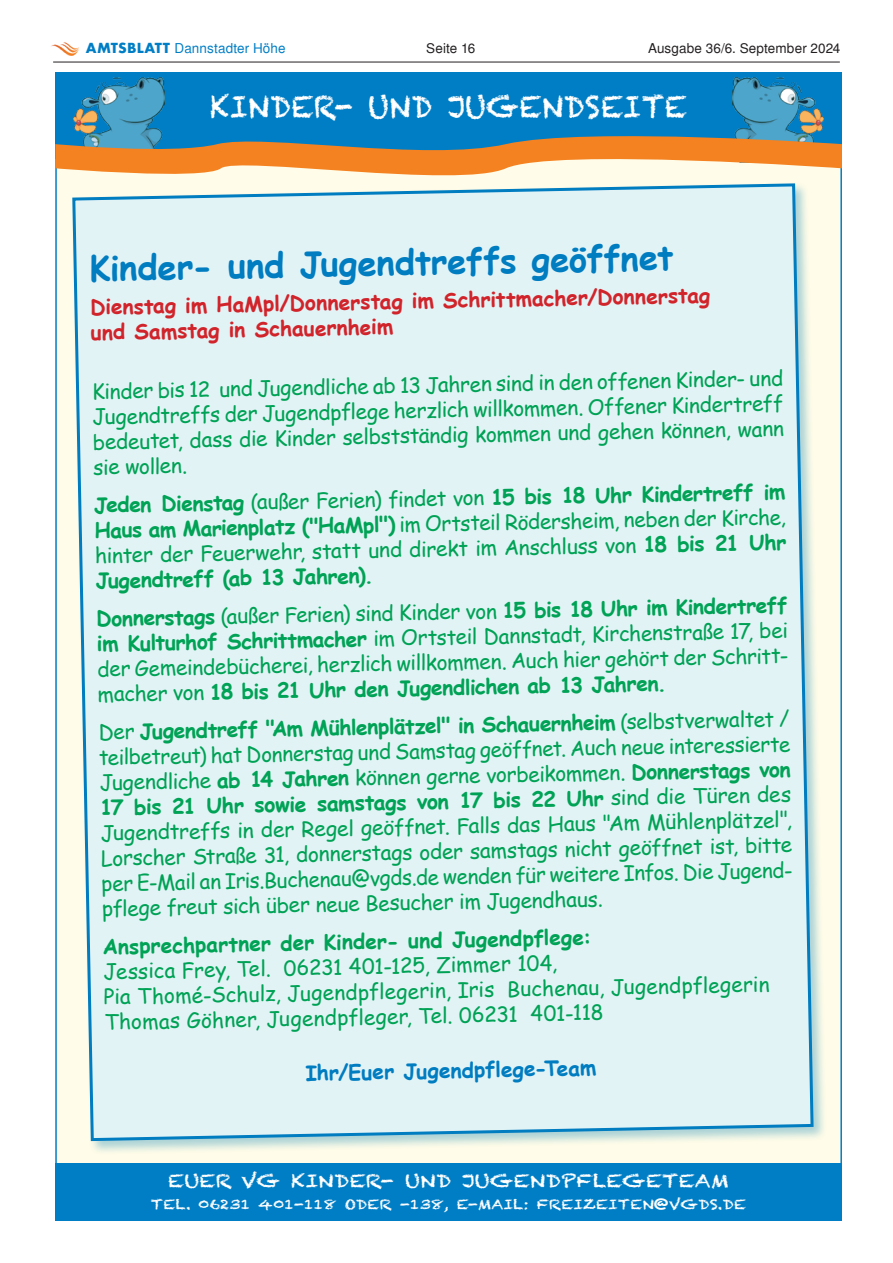
<style>
.page{position:relative;width:893px;height:1263px;background:#fff}
.page>*{position:absolute;margin:0;border:0;box-sizing:border-box;transform-origin:0 0}
.t1{font:700 34.5px "Comic Sans MS";color:#007cc0}
.t2{font:30px "Chalkduster";color:#fff}
.t3{font:21px/25.2px "Comic Sans MS";color:#00a255;text-align:justify}
.t4{font:700 21px/25.5px "Comic Sans MS";color:#d1232a}
.t5{font:700 21px "Comic Sans MS";color:#007cc0}
.t6{font:18px "Chalkduster";color:#fff;scale:1.2 1}
.t7{font:13.5px "Chalkduster";color:#fff;scale:1.2 1}
.t8{font:13.5px "Sans";letter-spacing:.01em;color:#231f20}
.t9{font:13.5px "Sans";letter-spacing:.01em;color:#007ec5}
.s1{font-family:"Futura";font-weight:700}
.s2{font-weight:700}
.s3{font-family:"Comic Sans MS";font-weight:700}
</style>
<div class="page">
<hr style="left:53px;top:62px;width:787px;height:1px;background:#231f20">
<img style="left:51px;top:42px;width:28px;height:13px">
<div style="left:56px;top:156px;width:785px;height:1065px;background:#fffde9"></div>
<div style="left:55px;top:1163px;width:787px;height:58px;background:#007ec5"></div>
<div style="left:55px;top:73px;width:787px;height:86px;background:#007ec5"></div>
<img style="left:74px;top:77px;width:91px;height:49px">
<img style="left:733px;top:77px;width:91px;height:49px">
<svg style="left:55px;top:126px;width:787px;height:63px"></svg>
<div style="left:71px;top:182px;width:757px;height:973px;background:#007cc0;opacity:.33"></div>
<div style="left:71px;top:182px;width:744px;height:960px;background:#e2f3f6"></div>
<p class="t9" style="left:86px;top:40px;width:201px"><span class="s1">AMTSBLATT</span> Dannstadter Höhe</p>
<p class="t8" style="left:426px;top:40px;width:51px">Seite 16</p>
<p class="t8" style="left:648px;top:40px;width:194px">Ausgabe 36/6. September 2024</p>
<p class="t2" style="left:210px;top:89px;width:478px">KINDER- UND JUGENDSEITE</p>
<p class="t1" style="left:89px;top:242px;width:586px;rotate:-1deg">Kinder- und Jugendtreffs geöffnet</p>
<p class="t4" style="left:90px;top:293px;width:622px;rotate:-1deg">Dienstag im HaMpl/Donnerstag im Schrittmacher/Donnerstag und Samstag in Schauernheim</p>
<p class="t3" style="left:92px;top:377px;width:693px;rotate:-1deg">Kinder bis 12 und Jugendliche ab 13 Jahren sind in den offenen Kinder- und Jugendtreffs der Jugendpflege herzlich willkommen. Offener Kindertreff bedeutet, dass die Kinder selbstständig kommen und gehen können, wann sie wollen.</p>
<p class="t3" style="left:94px;top:491px;width:693px;rotate:-1deg"><span class="s2">Jeden Dienstag</span> (außer Ferien) findet von <span class="s2">15 bis 18 Uhr Kindertreff im Haus am Marienplatz ("HaMpl")</span> im Ortsteil Rödersheim, neben der Kirche, hinter der Feuerwehr, statt und direkt im Anschluss von <span class="s2">18 bis 21 Uhr Jugendtreff (ab 13 Jahren) .</span></p>
<p class="t3" style="left:96px;top:604px;width:695px;rotate:-1deg"><span class="s2">Donnerstags</span> (außer Ferien) sind Kinder von <span class="s2">15 bis 18 Uhr im Kindertreff im Kulturhof Schrittmacher</span> im Ortsteil Dannstadt, Kirchenstraße 17, bei der Gemeindebücherei, herzlich willkommen. Auch hier gehört der Schritt&shy;macher von <span class="s2">18 bis 21 Uhr den Jugendlichen ab 13 Jahren .</span></p>
<p class="t3" style="left:98px;top:718px;width:695px;rotate:-1deg">Der <span class="s2">Jugendtreff "Am Mühlenplätzel" in Schauernheim</span> (selbstverwaltet / teilbetreut) hat Donnerstag und Samstag geöffnet. Auch neue interessierte Jugendliche <span class="s2">ab 14 Jahren</span> können gerne vorbeikommen. <span class="s2">Donnerstags von 17 bis 21 Uhr sowie samstags von 17 bis 22 Uhr</span> sind die Türen des Jugendtreffs in der Regel geöffnet. Falls das Haus "Am Mühlenplätzel", Lorscher Straße 31, donnerstags oder samstags nicht geöffnet ist, bitte per E-Mail an Iris.Buchenau@vgds.de wenden für weitere Infos. Die Jugend&shy;pflege freut sich über neue Besucher im Jugendhaus.</p>
<p class="t3" style="left:103px;top:933px;width:667px;text-align:left;rotate:-1deg"><span class="s2">Ansprechpartner der Kinder- und Jugendpflege:<br></span>Jessica Frey, Tel. 06231 401-125, Zimmer 104,<br>Pia Thomé-Schulz, Jugendpflegerin, Iris Buchenau, Jugendpflegerin Thomas Göhner, Jugendpfleger, Tel. 06231 401-118</p>
<p class="t5" style="left:305px;top:1057px;width:292px;rotate:-1deg">Ihr/Euer Jugendpflege-Team</p>
<p class="t6" style="left:168px;top:1170px;width:469px">EUER VG KINDER- UND JUGENDPFLEGETEAM</p>
<p class="t7" style="left:151px;top:1196px;width:497px">TEL. 06231 401-118 ODER -138, E-MAIL: FREIZEITEN<span class="s3">@</span>VGDS.DE</p>
</div>
